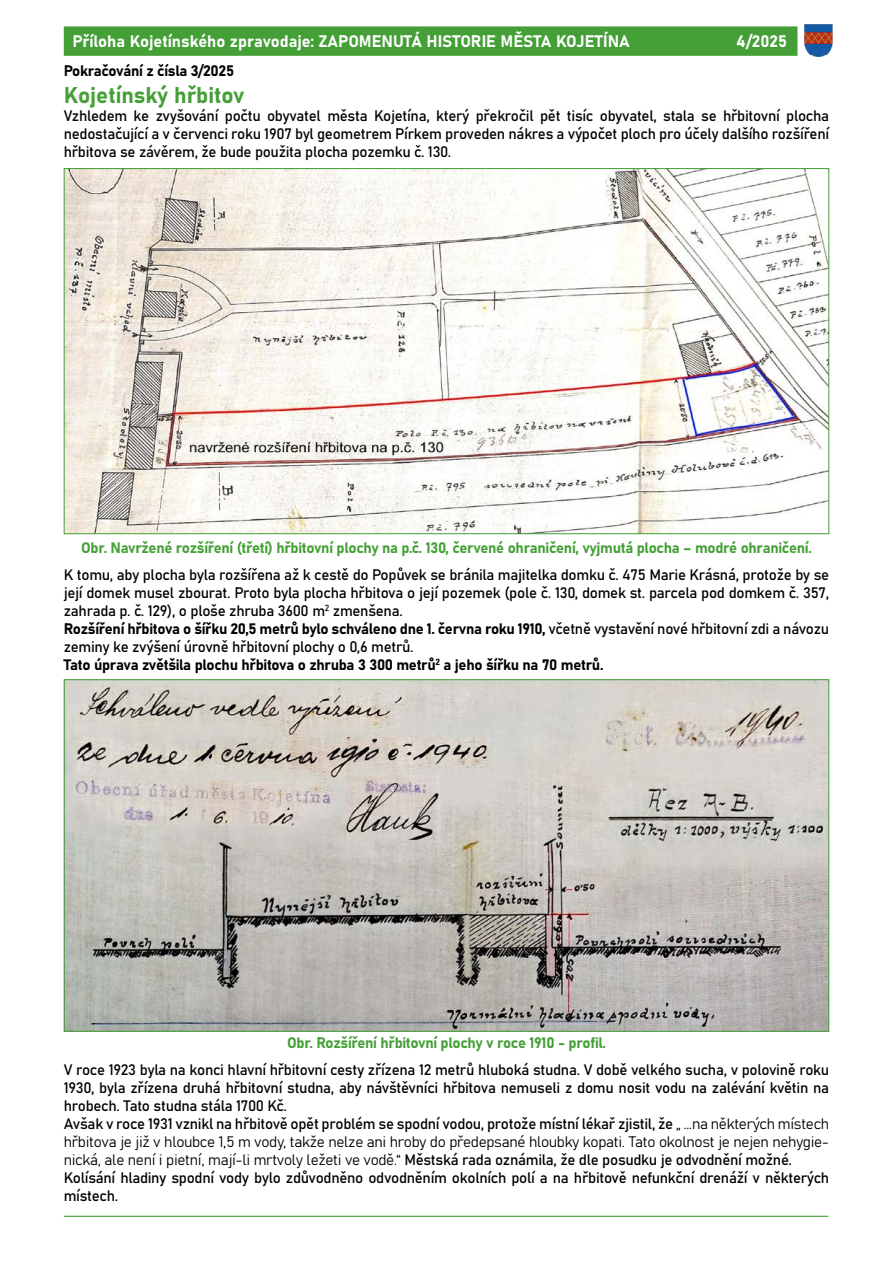
<style>
.page{position:relative;width:893px;height:1263px;background:#fff}
.page>*{position:absolute;margin:0;border:0;box-sizing:border-box;transform-origin:0 0}
.t1{font:22.5px "Bahnschrift";color:#449f36}
.t2{font:16.5px "Bahnschrift";color:#fff}
.t3{font:15px/18px "Bahnschrift";letter-spacing:-.02em;color:#000}
.t4{font:15px "Bahnschrift";letter-spacing:-.02em;color:#449f36}
</style>
<div class="page">
<hr style="left:64px;top:1216px;width:764px;height:1px;background:#449f36">
<div style="left:64px;top:26px;width:733px;height:30px;background:#449f36;border:2px solid #449f36"></div>
<img style="left:804px;top:24px;width:28px;height:33px">
<img style="left:66px;top:170px;width:761px;height:362px">
<img style="left:66px;top:681px;width:761px;height:349px">
<p class="t2" style="left:72px;top:29px;width:559px">Příloha Kojetínského zpravodaje: ZAPOMENUTÁ HISTORIE MĚSTA KOJETÍNA</p>
<p class="t2" style="left:736px;top:29px;width:52px">4/2025</p>
<p class="t3" style="left:64px;top:60px;width:172px">Pokračování z čísla 3/2025</p>
<h1 class="t1" style="left:64px;top:78px;width:182px">Kojetínský hřbitov</h1>
<p class="t3" style="left:64px;top:105px;width:767px;text-align:justify">Vzhledem ke zvyšování počtu obyvatel města Kojetína, který překročil pět tisíc obyvatel, stala se hřbitovní plocha nedostačující a v červenci roku 1907 byl geometrem Pírkem proveden nákres a výpočet ploch pro účely dalšího rozšíření hřbitova se závěrem, že bude použita plocha pozemku č. 130.</p>
<p class="t4" style="left:81px;top:536px;width:732px">Obr. Navržené rozšíření (třetí) hřbitovní plochy na p.č. 130, červené ohraničení, vyjmutá plocha – modré ohraničení.</p>
<p class="t3" style="left:64px;top:564px;width:767px">K tomu, aby plocha byla rozšířena až k cestě do Popůvek se bránila majitelka domku č. 475 Marie Krásná, protože by se její domek musel zbourat. Proto byla plocha hřbitova o její pozemek (pole č. 130, domek st. parcela pod domkem č. 357, zahrada p. č. 129), o ploše zhruba 3600 m<sup>2</sup> zmenšena.<br>Rozšíření hřbitova o šířku 20,5 metrů bylo schváleno dne 1. června roku 1910, včetně vystavění nové hřbitovní zdi a návozu zeminy ke zvýšení úrovně hřbitovní plochy o 0,6 metrů.<br>Tato úprava zvětšila plochu hřbitova o zhruba 3 300 metrů<sup>2</sup> a jeho šířku na 70 metrů.</p>
<p class="t4" style="left:287px;top:1031px;width:320px">Obr. Rozšíření hřbitovní plochy v roce 1910 - profil.</p>
<p class="t3" style="left:64px;top:1059px;width:767px">V roce 1923 byla na konci hlavní hřbitovní cesty zřízena 12 metrů hluboká studna. V době velkého sucha, v polovině roku 1930, byla zřízena druhá hřbitovní studna, aby návštěvníci hřbitova nemuseli z domu nosit vodu na zalévání květin na hrobech. Tato studna stála 1700 Kč.<br>Avšak v roce 1931 vznikl na hřbitově opět problém se spodní vodou, protože místní lékař zjistil, že „ …na některých místech hřbitova je již v hloubce 1,5 m vody, takže nelze ani hroby do předepsané hloubky kopati. Tato okolnost je nejen nehygie&shy;nická, ale není i pietní, mají-li mrtvoly ležeti ve vodě.“ Městská rada oznámila, že dle posudku je odvodnění možné.<br>Kolísání hladiny spodní vody bylo zdůvodněno odvodněním okolních polí a na hřbitově nefunkční drenáží v některých místech.</p>
</div>
